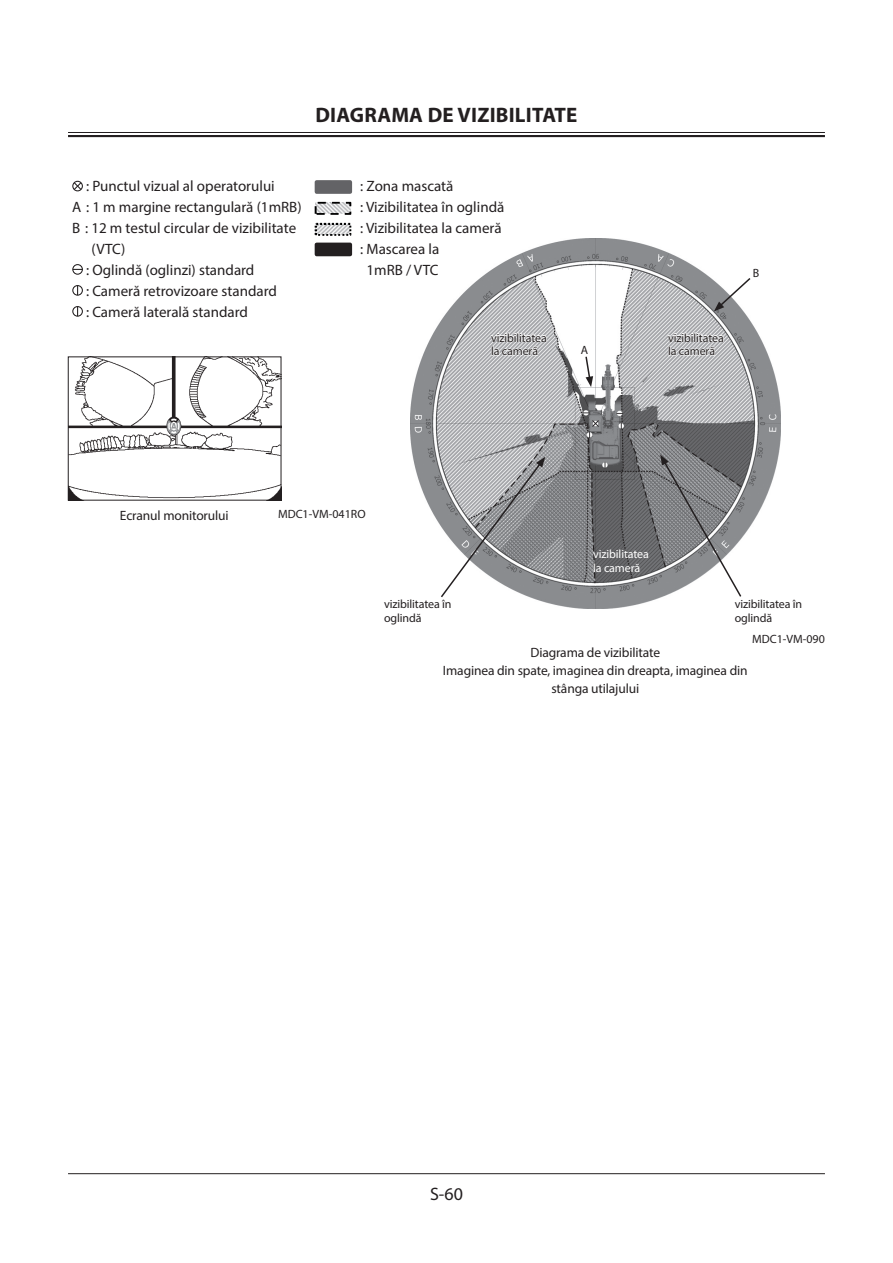
<style>
.page{position:relative;width:893px;height:1263px;background:#fff}
.page>*{position:absolute;margin:0;border:0;box-sizing:border-box;transform-origin:0 0}
.t1{font:700 21px "Myriad Pro";letter-spacing:.01em;color:#231f20}
.t2{font:18px "Myriad Pro";color:#231f20}
.t3{font:15px "Myriad Pro";color:#231f20}
.t4{font:13.5px/18px "Myriad Pro";letter-spacing:-.01em;color:#231f20;text-align:center}
.t5{font:12px/13.5px "Myriad Pro";letter-spacing:-.01em;color:#231f20}
.t6{font:12px/13.5px "Myriad Pro";letter-spacing:-.01em;color:#fff}
</style>
<div class="page">
<hr style="left:68px;top:135px;width:757px;height:2px;background:#231f20">
<hr style="left:68px;top:132px;width:757px;height:1px;background:#231f20">
<hr style="left:68px;top:1173px;width:757px;height:1px;background:#231f20">
<img style="left:410px;top:238px;width:370px;height:370px">
<div style="left:72px;top:181px;width:11px;height:10px;border:1px solid #231f20;border-radius:50%"></div>
<svg style="left:73px;top:181px;width:9px;height:10px"></svg>
<div style="left:72px;top:264px;width:11px;height:11px;border:1px solid #231f20;border-radius:50%"></div>
<div style="left:72px;top:285px;width:11px;height:11px;border:1px solid #231f20;border-radius:50%"></div>
<div style="left:72px;top:306px;width:11px;height:11px;border:1px solid #231f20;border-radius:50%"></div>
<div style="left:315px;top:180px;width:37px;height:14px;background:#636366;border-radius:2px"></div>
<svg style="left:315px;top:202px;width:36px;height:13px"></svg>
<svg style="left:315px;top:223px;width:36px;height:13px"></svg>
<div style="left:315px;top:243px;width:37px;height:13px;background:#231f20;border-radius:2px"></div>
<img style="left:70px;top:359px;width:209px;height:139px">
<div style="left:68px;top:357px;width:213px;height:143px;border:1px solid #231f20"></div>
<svg style="left:667px;top:326px;width:57px;height:31px"></svg>
<svg style="left:714px;top:276px;width:38px;height:35px"></svg>
<svg style="left:584px;top:355px;width:9px;height:32px"></svg>
<svg style="left:660px;top:454px;width:83px;height:144px"></svg>
<svg style="left:439px;top:457px;width:106px;height:142px"></svg>
<svg style="left:490px;top:326px;width:57px;height:31px"></svg>
<h1 class="t1" style="left:315px;top:101px;width:264px">DIAGRAMA DE VIZIBILITATE</h1>
<p class="t3" style="left:86px;top:177px;width:190px">: Punctul vizual al operatorului</p>
<p class="t3" style="left:72px;top:198px;width:231px">A : 1 m margine rectangulară (1mRB)</p>
<p class="t3" style="left:72px;top:219px;width:225px">B : 12 m testul circular de vizibilitate</p>
<p class="t3" style="left:91px;top:240px;width:36px">(VTC)</p>
<p class="t3" style="left:86px;top:261px;width:170px">: Oglindă (oglinzi) standard</p>
<p class="t3" style="left:86px;top:282px;width:192px">: Cameră retrovizoare standard</p>
<p class="t3" style="left:86px;top:303px;width:163px">: Cameră laterală standard</p>
<p class="t3" style="left:360px;top:177px;width:95px">: Zona mascată</p>
<p class="t3" style="left:360px;top:198px;width:146px">: Vizibilitatea în oglindă</p>
<p class="t3" style="left:360px;top:219px;width:143px">: Vizibilitatea la cameră</p>
<p class="t3" style="left:360px;top:240px;width:81px">: Mascarea la</p>
<p class="t3" style="left:367px;top:261px;width:73px">1mRB / VTC</p>
<p class="t5" style="left:491px;top:331px;width:57px">vizibilitatea la cameră</p>
<p class="t5" style="left:581px;top:343px;width:9px">A</p>
<p class="t5" style="left:668px;top:331px;width:57px">vizibilitatea la cameră</p>
<p class="t5" style="left:753px;top:266px;width:8px">B</p>
<p class="t4" style="left:120px;top:506px;width:110px">Ecranul monitorului</p>
<p class="t5" style="left:278px;top:507px;width:89px">MDC1-VM-041RO</p>
<p class="t6" style="left:593px;top:547px;width:57px">vizibilitatea la cameră</p>
<p class="t5" style="left:384px;top:597px;width:69px">vizibilitatea în oglindă</p>
<p class="t4" style="left:443px;top:643px;width:306px">Diagrama de vizibilitate<br>Imaginea din spate, imaginea din dreapta, imaginea din stânga utilajului</p>
<p class="t5" style="left:735px;top:597px;width:69px">vizibilitatea în oglindă</p>
<p class="t5" style="left:752px;top:632px;width:74px">MDC1-VM-090</p>
<p class="t2" style="left:430px;top:1182px;width:34px">S-60</p>
</div>
